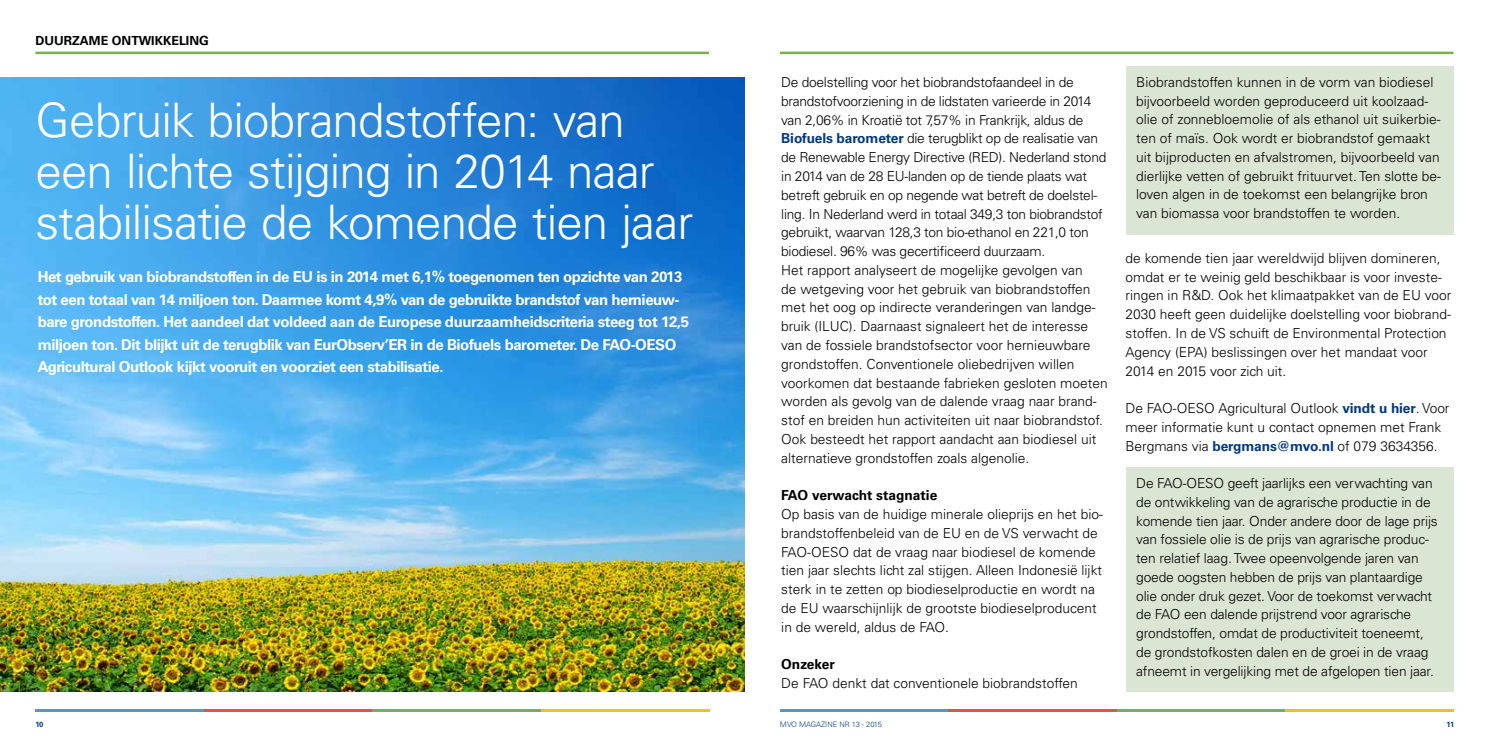
<style>
.page{position:relative;width:1489px;height:745px;background:#fff}
.page>*{position:absolute;margin:0;border:0;box-sizing:border-box;transform-origin:0 0}
.t1{font:300 47.5px/51.2px "Univers LT Std";letter-spacing:-.02em;color:#fff}
.t2{font:700 15px/22.5px "Univers LT Std";letter-spacing:-.03em;color:#fff}
.t3{font:300 13.75px/18.8px "Univers LT Std";color:#000}
.t4{font:700 13.75px "Univers LT Std";color:#000}
.t5{font:700 12.5px "Univers LT Std";color:#000}
.t6{font:300 7.5px "Univers LT Std";color:#003e83}
.t7{font:700 7.5px "Univers LT Std";color:#003e83}
.s1{font-weight:700;color:#003882}
</style>
<div class="page">
<hr style="left:780px;top:709px;width:168px;height:2px;background:#459dd2">
<hr style="left:948px;top:709px;width:168px;height:2px;background:#e85245">
<hr style="left:1116px;top:709px;width:169px;height:2px;background:#79b14a">
<hr style="left:1285px;top:709px;width:168px;height:2px;background:#fabc20">
<hr style="left:35px;top:709px;width:169px;height:2px;background:#459dd2">
<hr style="left:204px;top:709px;width:168px;height:2px;background:#e85245">
<hr style="left:372px;top:709px;width:169px;height:2px;background:#79b14a">
<hr style="left:541px;top:709px;width:168px;height:2px;background:#fabc20">
<img style="left:0;top:77px;width:744px;height:614px">
<hr style="left:35px;top:52px;width:674px;height:2px;background:#79b14a">
<hr style="left:780px;top:52px;width:673px;height:2px;background:#79b14a">
<div style="left:1125px;top:66px;width:328px;height:169px;background:#dae6d3"></div>
<div style="left:1125px;top:467px;width:328px;height:224px;background:#dae6d3"></div>
<p class="t5" style="left:35px;top:33px;width:175px">DUURZAME ONTWIKKELING</p>
<h1 class="t1" style="left:35px;top:94px;width:659px">Gebruik biobrandstoffen: van een lichte stijging in 2014 naar stabilisatie de komende tien jaar</h1>
<p class="t2" style="left:38px;top:265px;width:652px">Het gebruik van biobrandstoffen in de EU is in 2014 met 6,1% toegenomen ten opzichte van 2013 tot een totaal van 14 miljoen ton. Daarmee komt 4,9% van de gebruikte brandstof van hernieuw&shy;bare grondstoffen. Het aandeel dat voldeed aan de Europese duurzaamheidscriteria steeg tot 12,5 miljoen ton. Dit blijkt uit de terugblik van EurObserv’ER in de Biofuels barometer. De FAO-OESO Agricultural Outlook kijkt vooruit en voorziet een stabilisatie.</p>
<p class="t3" style="left:781px;top:73px;width:328px">De doelstelling voor het biobrandstofaandeel in de brandstofvoorziening in de lidstaten varieerde in 2014 van 2,06% in Kroatië tot 7,57% in Frankrijk, aldus de <span class="s1">Biofuels barometer</span> die terugblikt op de realisatie van de Renewable Energy Directive (RED). Nederland stond in 2014 van de 28 EU-landen op de tiende plaats wat betreft gebruik en op negende wat betreft de doelstel&shy;ling. In Nederland werd in totaal 349,3 ton biobrandstof gebruikt, waarvan 128,3 ton bio-ethanol en 221,0 ton biodiesel. 96% was gecertificeerd duurzaam.<br>Het rapport analyseert de mogelijke gevolgen van<br>de wetgeving voor het gebruik van biobrandstoffen met het oog op indirecte veranderingen van landge&shy;bruik (ILUC). Daarnaast signaleert het de interesse van de fossiele brandstofsector voor hernieuwbare grondstoffen. Conventionele oliebedrijven willen voorkomen dat bestaande fabrieken gesloten moeten worden als gevolg van de dalende vraag naar brand&shy;stof en breiden hun activiteiten uit naar biobrandstof.<br>Ook besteedt het rapport aandacht aan biodiesel uit alternatieve grondstoffen zoals algenolie.</p>
<p class="t4" style="left:781px;top:487px;width:158px">FAO verwacht stagnatie</p>
<p class="t3" style="left:781px;top:504px;width:323px">Op basis van de huidige minerale olieprijs en het bio&shy;brandstoffenbeleid van de EU en de VS verwacht de FAO-OESO dat de vraag naar biodiesel de komende tien jaar slechts licht zal stijgen. Alleen Indonesië lijkt sterk in te zetten op biodieselproductie en wordt na de EU waarschijnlijk de grootste biodieselproducent in de wereld, aldus de FAO.</p>
<p class="t4" style="left:781px;top:656px;width:55px">Onzeker</p>
<p class="t3" style="left:781px;top:673px;width:298px">De FAO denkt dat conventionele biobrandstoffen</p>
<p class="t3" style="left:1136px;top:72px;width:306px">Biobrandstoffen kunnen in de vorm van biodiesel bijvoorbeeld worden geproduceerd uit koolzaad&shy;olie of zonnebloemolie of als ethanol uit suikerbie&shy;ten of maïs. Ook wordt er biobrandstof gemaakt uit bijproducten en afvalstromen, bijvoorbeeld van dierlijke vetten of gebruikt frituurvet. Ten slotte be&shy;loven algen in de toekomst een belangrijke bron van biomassa voor brandstoffen te worden.</p>
<p class="t3" style="left:1125px;top:248px;width:327px">de komende tien jaar wereldwijd blijven domineren, omdat er te weinig geld beschikbaar is voor investe&shy;ringen in R&amp;D. Ook het klimaatpakket van de EU voor 2030 heeft geen duidelijke doelstelling voor biobrand&shy;stoffen. In de VS schuift de Environmental Protection Agency (EPA) beslissingen over het mandaat voor 2014 en 2015 voor zich uit.</p>
<p class="t3" style="left:1125px;top:398px;width:325px">De FAO-OESO Agricultural Outlook <span class="s1">vindt u hier</span>. Voor meer informatie kunt u contact opnemen met Frank<br>Bergmans via <span class="s1">bergmans@mvo.nl</span> of 079 3634356.</p>
<p class="t3" style="left:1136px;top:473px;width:303px">De FAO-OESO geeft jaarlijks een verwachting van de ontwikkeling van de agrarische productie in de komende tien jaar. Onder andere door de lage prijs van fossiele olie is de prijs van agrarische produc&shy;ten relatief laag. Twee opeenvolgende jaren van goede oogsten hebben de prijs van plantaardige olie onder druk gezet. Voor de toekomst verwacht de FAO een dalende prijstrend voor agrarische grondstoffen, omdat de productiviteit toeneemt, de grondstofkosten dalen en de groei in de vraag afneemt in vergelijking met de afgelopen tien jaar.</p>
<p class="t7" style="left:35px;top:720px;width:9px">10</p>
<p class="t6" style="left:780px;top:719px;width:103px">MVO MAGAZINE NR 13 - 2015</p>
<p class="t7" style="left:1446px;top:720px;width:9px">11</p>
</div>
